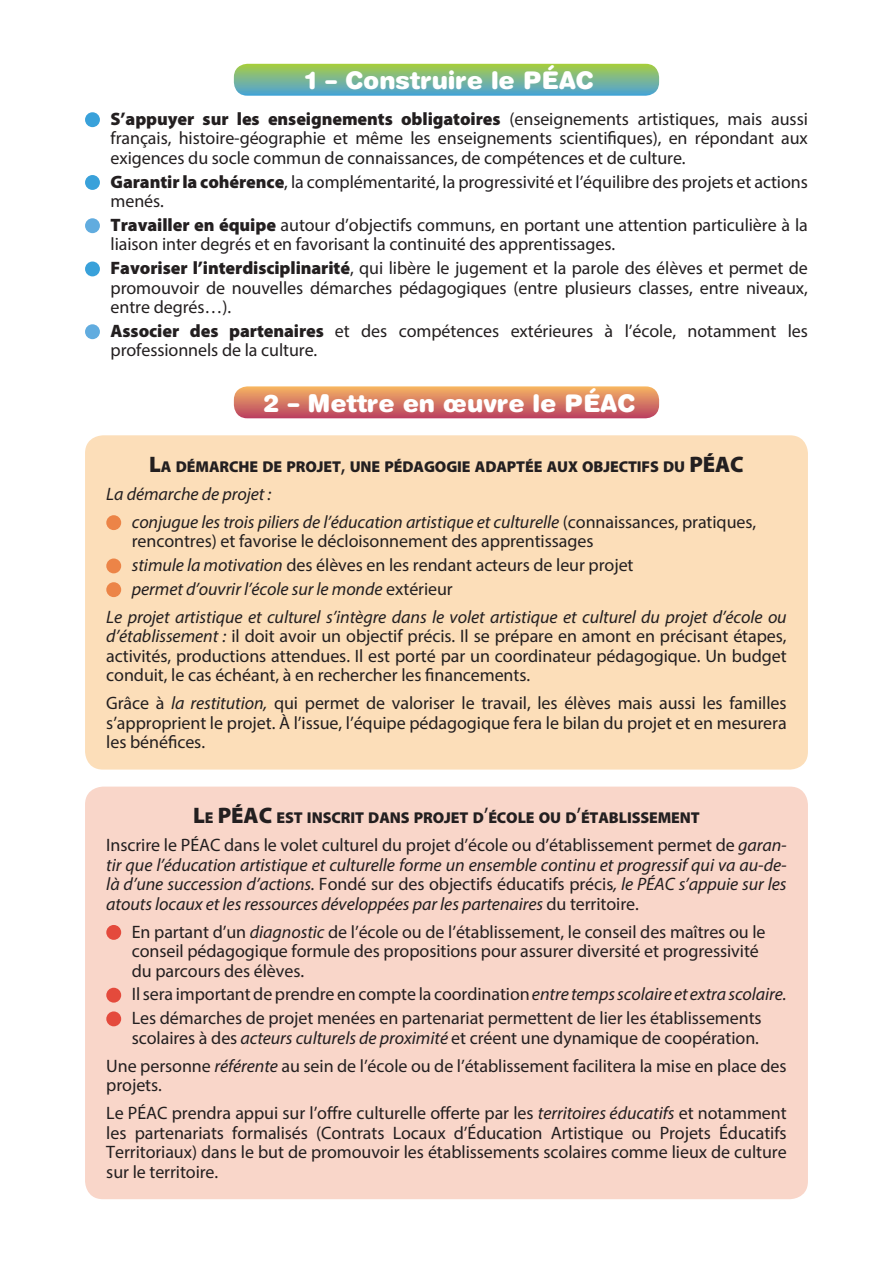
<style>
.page{position:relative;width:893px;height:1263px;background:#fff}
.page>*{position:absolute;margin:0;border:0;box-sizing:border-box;transform-origin:0 0}
.t1{font:900 24.3px "Helvetica Rounded";letter-spacing:-.005em;color:#fff}
.t2{font:900 22.5px "Myriad Pro";color:#231f20}
.t3{font:18px/19.5px "Myriad Pro";letter-spacing:-.005em;color:#231f20}
.t4{font:italic 18px/19.5px "Myriad Pro";letter-spacing:-.005em;color:#231f20}
.t5{font:900 15.75px "Myriad Pro";letter-spacing:-.005em;color:#231f20}
.s1{font-weight:900}
.s2{font-size:22.5px}
.s3{font-weight:400;font-size:22.5px}
.s4{font-style:normal}
.s5{font-style:italic}
.s6{font-size:15.75px}
</style>
<div class="page">
<div style="left:85px;top:435px;width:723px;height:335px;background:#fcdeb9;border-radius:18px"></div>
<div style="left:85px;top:787px;width:723px;height:412px;background:#f9d6c9;border-radius:18px"></div>
<svg style="left:234px;top:64px;width:425px;height:32px;background:#7bb891"></svg>
<svg style="left:234px;top:386px;width:425px;height:32px;background:#d87d65"></svg>
<div style="left:106px;top:515px;width:15px;height:15px;background:#ec8447;border-radius:50%"></div>
<div style="left:106px;top:558px;width:15px;height:15px;background:#ec8447;border-radius:50%"></div>
<div style="left:106px;top:582px;width:15px;height:15px;background:#ec8447;border-radius:50%"></div>
<div style="left:106px;top:925px;width:15px;height:15px;background:#e44a3c;border-radius:50%"></div>
<div style="left:106px;top:988px;width:15px;height:14px;background:#e44a3c;border-radius:50%"></div>
<div style="left:106px;top:1011px;width:15px;height:15px;background:#e44a3c;border-radius:50%"></div>
<div style="left:85px;top:112px;width:15px;height:15px;background:#39a1da;border-radius:50%"></div>
<div style="left:85px;top:175px;width:15px;height:15px;background:#39a1da;border-radius:50%"></div>
<div style="left:85px;top:261px;width:15px;height:15px;background:#39a1da;border-radius:50%"></div>
<div style="left:85px;top:218px;width:15px;height:15px;background:#61acdf;border-radius:50%"></div>
<div style="left:85px;top:324px;width:15px;height:15px;background:#61acdf;border-radius:50%"></div>
<h1 class="t1" style="left:305px;top:65px;width:290px">1 – Construire le PÉAC</h1>
<p class="t3" style="left:111px;top:109px;width:699px;text-align:justify"><span class="s1">S’appuyer sur les enseignements obligatoires</span> (enseignements artistiques, mais aussi français, histoire-géographie et même les enseignements scientifiques), en répondant aux exigences du socle commun de connaissances, de compétences et de culture.</p>
<p class="t3" style="left:111px;top:171px;width:699px"><span class="s1">Garantir la cohérence</span>, la complémentarité, la progressivité et l’équilibre des projets et actions menés.</p>
<p class="t3" style="left:111px;top:215px;width:699px"><span class="s1">Travailler en équipe</span> autour d’objectifs communs, en portant une attention particulière à la liaison inter degrés et en favorisant la continuité des apprentissages.</p>
<p class="t3" style="left:111px;top:258px;width:699px;text-align:justify"><span class="s1">Favoriser l’interdisciplinarité</span>, qui libère le jugement et la parole des élèves et permet de promouvoir de nouvelles démarches pédagogiques (entre plusieurs classes, entre niveaux, entre degrés…).</p>
<p class="t3" style="left:111px;top:321px;width:699px"><span class="s1">Associer des partenaires</span> et des compétences extérieures à l’école, notamment les professionnels de la culture.</p>
<h1 class="t1" style="left:263px;top:388px;width:373px">2 – Mettre en œuvre le PÉAC</h1>
<p class="t5" style="left:149px;top:456px;width:555px"><span class="s2">L</span>a démarche de projet<span class="s3">,</span> une pédagogie adaptée aux objectifs du <span class="s2">PÉAC</span></p>
<p class="t4" style="left:132px;top:479px;width:626px;line-height:28px;text-indent:-26px">La démarche de projet :<br>conjugue les trois piliers de l’éducation artistique et culturelle <span class="s4">(connaissances, pratiques,</span></p>
<p class="t3" style="left:132px;top:529px;width:503px;line-height:23.7px">rencontres) et favorise le décloisonnement des apprentissages <span class="s5">stimule la motivation</span> des élèves en les rendant acteurs de leur projet <span class="s5">permet d’ouvrir l’école sur le monde</span> extérieur</p>
<p class="t3" style="left:106px;top:607px;width:682px;text-align:justify"><span class="s5">Le projet artistique et culturel s’intègre dans le volet artistique et culturel du projet d’école ou d’établissement :</span> il doit avoir un objectif précis. Il se prépare en amont en précisant étapes, activités, productions attendues. Il est porté par un coordinateur pédagogique. Un budget conduit, le cas échéant, à en rechercher les financements.</p>
<p class="t3" style="left:106px;top:693px;width:682px;text-align:justify">Grâce à <span class="s5">la restitution,</span> qui permet de valoriser le travail, les élèves mais aussi les familles s’approprient le projet. À l’issue, l’équipe pédagogique fera le bilan du projet et en mesurera les bénéfices.</p>
<p class="t2" style="left:193px;top:800px;width:39px">L<span class="s6">e</span> PÉAC</p>
<p class="t5" style="left:276px;top:807px;width:425px">est inscrit dans projet d<span class="s3">’</span>école ou d<span class="s3">’</span>établissement</p>
<p class="t4" style="left:106px;top:835px;width:682px;text-align:justify"><span class="s4">Inscrire le PÉAC dans le volet culturel du projet d’école ou d’établissement permet de</span> garan&shy;tir que l’éducation artistique et culturelle forme un ensemble continu et progressif qui va au-de&shy;là d’une succession d’actions. <span class="s4">Fondé sur des objectifs éducatifs précis</span>, le PÉAC s’appuie sur les atouts locaux et les ressources développées par les partenaires <span class="s4">du territoire.</span></p>
<p class="t3" style="left:132px;top:921px;width:635px">En partant d’un <span class="s5">diagnostic</span> de l’école ou de l’établissement, le conseil des maîtres ou le conseil pédagogique formule des propositions pour assurer diversité et progressivité du parcours des élèves.</p>
<p class="t3" style="left:132px;top:982px;width:656px;line-height:23.7px">Il sera important de prendre en compte la coordination <span class="s5">entre temps scolaire et extra scolaire.<br></span>Les démarches de projet menées en partenariat permettent de lier les établissements</p>
<p class="t3" style="left:106px;top:1023px;width:682px;line-height:28px;text-align:center">scolaires à des <span class="s5">acteurs culturels de proximité</span> et créent une dynamique de coopération.<br>Une personne <span class="s5">référente</span> au sein de l’école ou de l’établissement facilitera la mise en place des</p>
<p class="t3" style="left:106px;top:1071px;width:682px;line-height:28px">projets.<br>Le PÉAC prendra appui sur l’offre culturelle offerte par les <span class="s5">territoires éducatifs</span> et notamment</p>
<p class="t3" style="left:106px;top:1122px;width:682px;text-align:justify">les partenariats formalisés (Contrats Locaux d’Éducation Artistique ou Projets Éducatifs Territoriaux) dans le but de promouvoir les établissements scolaires comme lieux de culture sur le territoire.</p>
</div>
